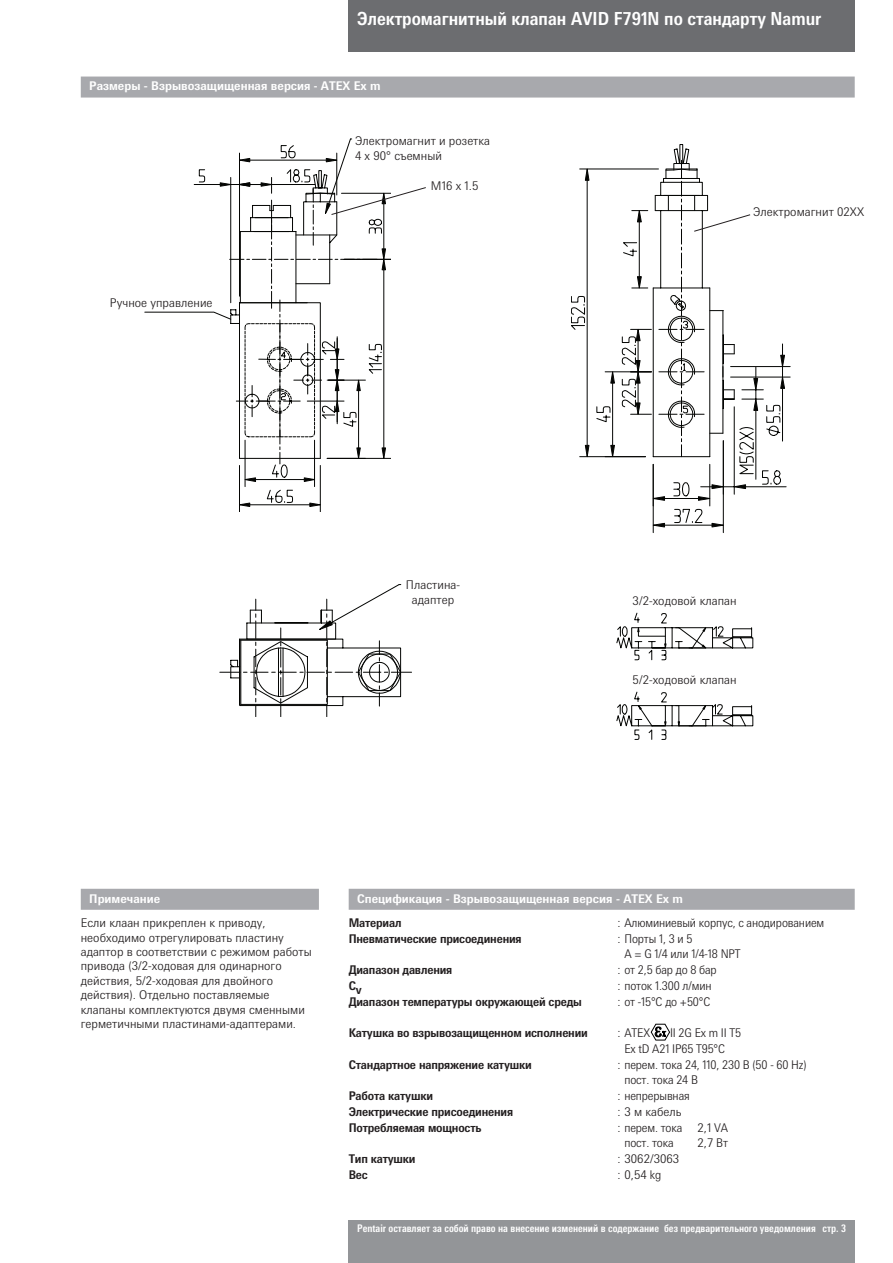
<style>
.page{position:relative;width:893px;height:1263px;background:#fff}
.page>*{position:absolute;margin:0;border:0;box-sizing:border-box;transform-origin:0 0}
.t1{font:700 18px "Messe Univers";color:#fff;scale:.91 1}
.t2{font:300 12px/14.4px "Messe Univers";color:#231f20}
.t3{font:700 12px "Messe Univers";letter-spacing:-.015em;color:#231f20;scale:.95 1}
.t4{font:700 12px "Messe Univers";color:#fff}
.t5{font:300 12px/15.8px "Messe Univers";color:#231f20;scale:.95 1}
.t6{font:700 condensed 10.5px "Messe Univers";color:#fff;scale:.95 1}
</style>
<div class="page">
<div style="left:349px;top:0;width:506px;height:51px;background:#6c6d70"></div>
<div style="left:349px;top:1220px;width:506px;height:43px;background:#939598"></div>
<hr style="left:250px;top:504px;width:60px;height:1px;background:#040503">
<hr style="left:320px;top:465px;width:1px;height:46px;background:#040503">
<hr style="left:239px;top:465px;width:1px;height:46px;background:#040503">
<svg style="left:240px;top:503px;width:10px;height:4px"></svg>
<svg style="left:309px;top:503px;width:12px;height:4px"></svg>
<svg style="left:266px;top:489px;width:27px;height:14px"></svg>
<hr style="left:314px;top:440px;width:1px;height:47px;background:#040503">
<hr style="left:245px;top:440px;width:1px;height:47px;background:#040503">
<svg style="left:617px;top:613px;width:136px;height:127px"></svg>
<svg style="left:220px;top:584px;width:191px;height:133px"></svg>
<hr style="left:709px;top:464px;width:1px;height:42px;background:#040503">
<hr style="left:587px;top:180px;width:1px;height:265px;background:#040503">
<hr style="left:580px;top:456px;width:65px;height:1px;background:#040503">
<hr style="left:580px;top:169px;width:78px;height:1px;background:#040503">
<svg style="left:585px;top:168px;width:4px;height:13px"></svg>
<svg style="left:585px;top:445px;width:4px;height:13px"></svg>
<svg style="left:571px;top:296px;width:14px;height:34px"></svg>
<hr style="left:612px;top:383px;width:1px;height:62px;background:#040503">
<hr style="left:605px;top:372px;width:46px;height:1px;background:#040503">
<svg style="left:610px;top:371px;width:5px;height:13px"></svg>
<svg style="left:610px;top:445px;width:5px;height:13px"></svg>
<svg style="left:596px;top:406px;width:15px;height:17px"></svg>
<hr style="left:664px;top:525px;width:48px;height:1px;background:#040503">
<hr style="left:723px;top:441px;width:1px;height:92px;background:#040503">
<hr style="left:653px;top:464px;width:1px;height:69px;background:#040503">
<svg style="left:652px;top:523px;width:13px;height:4px"></svg>
<svg style="left:711px;top:523px;width:13px;height:4px"></svg>
<svg style="left:674px;top:509px;width:29px;height:14px"></svg>
<hr style="left:745px;top:486px;width:41px;height:1px;background:#040503">
<hr style="left:731px;top:377px;width:59px;height:1px;background:#040503">
<hr style="left:731px;top:366px;width:59px;height:1px;background:#040503">
<svg style="left:145px;top:138px;width:281px;height:344px"></svg>
<svg style="left:621px;top:144px;width:164px;height:357px"></svg>
<div style="left:81px;top:77px;width:774px;height:21px;background:#a8a9ad"></div>
<div style="left:349px;top:889px;width:506px;height:21px;background:#a8a9ad"></div>
<svg style="left:651px;top:1024px;width:19px;height:16px"></svg>
<div style="left:81px;top:889px;width:238px;height:21px;background:#a8a9ad"></div>
<h1 class="t1" style="left:357px;top:7px;width:512px">Электромагнитный клапан AVID F791N по стандарту Namur</h1>
<p class="t4" style="left:89px;top:79px;width:293px">Размеры - Взрывозащищенная версия - ATEX Ex m</p>
<p class="t2" style="left:355px;top:133px;width:137px;line-height:15px">Электромагнит и розетка<br>4 x 90° съемный</p>
<p class="t2" style="left:110px;top:295px;width:104px">Ручное управление</p>
<p class="t2" style="left:431px;top:178px;width:49px">M16 x 1.5</p>
<p class="t2" style="left:753px;top:204px;width:113px">Электромагнит 02XX</p>
<p class="t2" style="left:406px;top:576px;width:56px;line-height:15px;text-align:center">Пластина&shy;адаптер</p>
<p class="t2" style="left:633px;top:593px;width:105px">3/2-ходовой клапан</p>
<p class="t2" style="left:633px;top:672px;width:105px">5/2-ходовой клапан</p>
<p class="t4" style="left:89px;top:891px;width:73px">Примечание</p>
<p class="t2" style="left:81px;top:915px;width:233px">Если клаан прикреплен к приводу, необходимо отрегулировать пластину адаптор в соответствии с режимом работы привода (3/2-ходовая для одинарного действия, 5/2-ходовая для двойного действия). Отдельно поставляемые клапаны комплектуются двумя сменными герметичными пластинами-адаптерами.</p>
<p class="t4" style="left:357px;top:891px;width:327px">Спецификация - Взрывозащищенная версия - ATEX Ex m</p>
<p class="t3" style="left:349px;top:915px;width:57px">Материал</p>
<p class="t2" style="left:617px;top:915px;width:208px">: Алюминиевый корпус, с анодированием</p>
<p class="t3" style="left:349px;top:931px;width:184px">Пневматические присоединения</p>
<p class="t2" style="left:624px;top:930px;width:118px;line-height:15.8px;text-indent:-7px">: Порты 1, 3 и 5<br>A = G 1/4 или 1/4-18 NPT</p>
<p class="t3" style="left:349px;top:962px;width:111px">Диапазон давления</p>
<p class="t2" style="left:617px;top:962px;width:101px">: от 2,5 бар до 8 бар</p>
<p class="t3" style="left:349px;top:980px;width:15px">Cv</p>
<p class="t2" style="left:617px;top:978px;width:96px">: поток 1.300 л/мин</p>
<p class="t3" style="left:349px;top:994px;width:247px">Диапазон температуры окружающей среды</p>
<p class="t2" style="left:617px;top:994px;width:94px">: от -15°C до +50°C</p>
<p class="t3" style="left:349px;top:1025px;width:253px">Катушка во взрывозащищенном исполнении</p>
<p class="t2" style="left:617px;top:1025px;width:34px">: ATEX</p>
<p class="t5" style="left:624px;top:1025px;width:125px;text-indent:46px">II 2G Ex m II T5<br>Ex tD A21 IP65 T95°C</p>
<p class="t3" style="left:349px;top:1057px;width:194px">Стандартное напряжение катушки</p>
<p class="t2" style="left:624px;top:1056px;width:184px;line-height:15.8px;text-indent:-7px">: перем. тока 24, 110, 230 В (50 - 60 Hz) пост. тока 24 В</p>
<p class="t3" style="left:349px;top:1088px;width:90px">Работа катушки</p>
<p class="t2" style="left:617px;top:1088px;width:74px">: непрерывная</p>
<p class="t3" style="left:349px;top:1104px;width:175px">Электрические присоединения</p>
<p class="t2" style="left:617px;top:1104px;width:66px">: 3 м кабель</p>
<p class="t3" style="left:349px;top:1120px;width:141px">Потребляемая мощность</p>
<p class="t2" style="left:624px;top:1119px;width:105px;line-height:15.8px;text-indent:-7px">: перем. тока 2,1 VA пост. тока</p>
<p class="t2" style="left:697px;top:1136px;width:32px">2,7 Вт</p>
<p class="t3" style="left:349px;top:1151px;width:72px">Тип катушки</p>
<p class="t2" style="left:617px;top:1151px;width:63px">: 3062/3063</p>
<p class="t3" style="left:349px;top:1167px;width:22px">Вес</p>
<p class="t2" style="left:617px;top:1167px;width:45px">: 0,54 kg</p>
<p class="t6" style="left:357px;top:1222px;width:516px">Pentair оставляет за собой право на внесение изменений в содержание без предварительного уведомления стр. 3</p>
</div>
